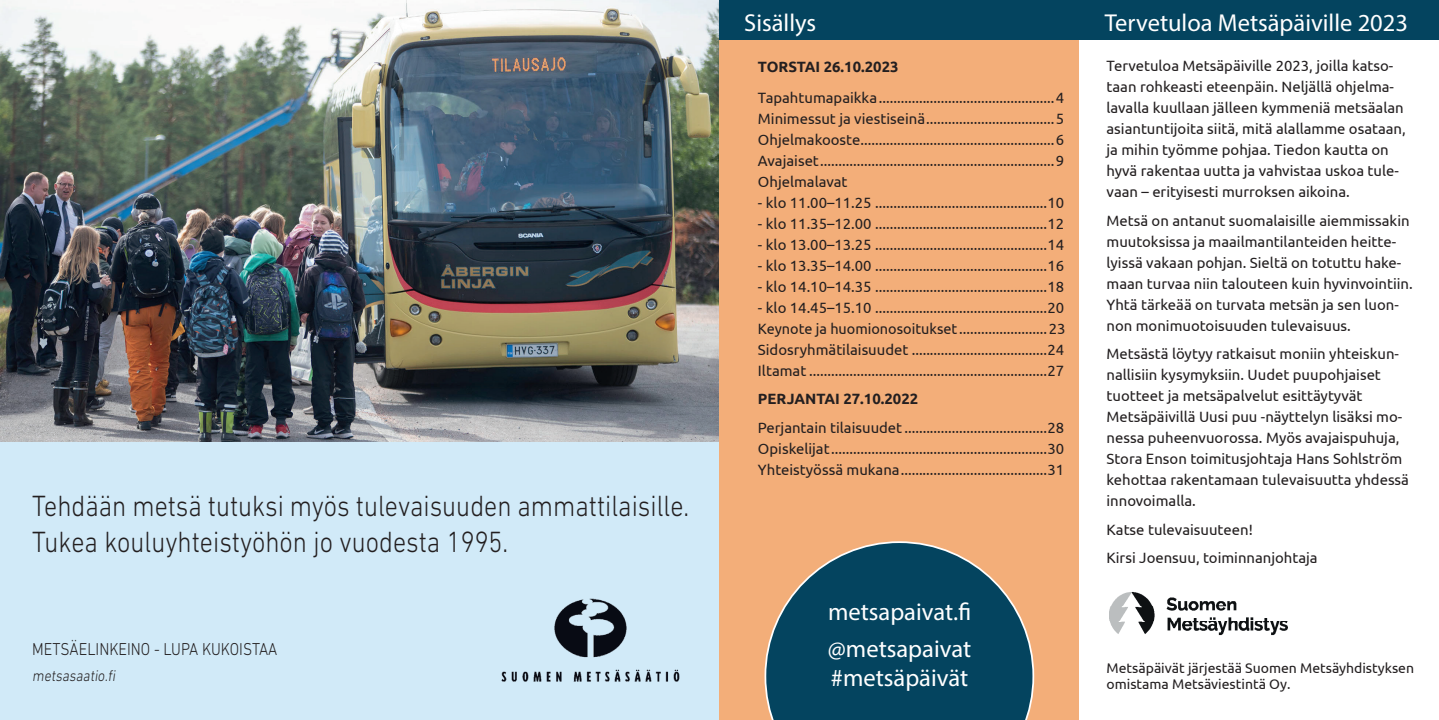
<style>
.page{position:relative;width:1439px;height:720px;background:#fff}
.page>*{position:absolute;margin:0;border:0;box-sizing:border-box;transform-origin:0 0}
.t1{font:300 29.75px/35.7px "DIN Next LT Pro";color:#231f20;scale:.88 1}
.t2{font:24.5px/36.9px "Myriad Pro";color:#fff}
.t3{font:300 17.5px "DIN Next LT Pro";color:#231f20;scale:.88 1}
.t4{font:300 15.75px "DIN Next LT Pro";color:#231f20;scale:.88 1}
.t5{font:14.88px/21px "Ubuntu";color:#231f20}
.t6{font:700 14.88px "Ubuntu";color:#231f20}
.t7{font:14px/16.8px "Ubuntu";color:#231f20}
</style>
<div class="page">
<div style="left:0;top:0;width:735px;height:719px;background:#d1eaf8"></div>
<img style="left:0;top:0;width:719px;height:442px">
<img style="left:501px;top:598px;width:179px;height:84px">
<svg style="left:731px;top:719px;width:26px;height:1px"></svg>
<div style="left:719px;top:32px;width:360px;height:687px;background:#f3ae79"></div>
<div style="left:719px;top:0;width:720px;height:40px;background:#04445f"></div>
<svg style="left:764px;top:541px;width:270px;height:178px"></svg>
<img style="left:1109px;top:592px;width:179px;height:44px">
<h1 class="t1" style="left:32px;top:487px;width:748px">Tehdään metsä tutuksi myös tulevaisuuden ammattilaisille.<br>Tukea kouluyhteistyöhön jo vuodesta 1995.</h1>
<p class="t3" style="left:32px;top:638px;width:280px">METSÄELINKEINO - LUPA KUKOISTAA</p>
<p class="t4" style="left:32px;top:666px;width:99px">metsasaatio.fi</p>
<h2 class="t2" style="left:744px;top:4px;width:73px">Sisällys</h2>
<p class="t6" style="left:758px;top:57px;width:142px">TORSTAI 26.10.2023</p>
<p class="t5" style="left:758px;top:86px;width:308px;text-align:justify">Tapahtumapaikka................................................4<br>Minimessut ja viestiseinä...................................5<br>Ohjelmakooste.....................................................6<br>Avajaiset................................................................9<br>Ohjelmalavat</p>
<p class="t5" style="left:758px;top:191px;width:308px">- klo 11.00–11.25 ...............................................10</p>
<p class="t5" style="left:758px;top:212px;width:308px">- klo 11.35–12.00 ...............................................12</p>
<p class="t5" style="left:758px;top:233px;width:308px">- klo 13.00–13.25 ...............................................14</p>
<p class="t5" style="left:758px;top:254px;width:308px">- klo 13.35–14.00 ...............................................16</p>
<p class="t5" style="left:758px;top:275px;width:308px">- klo 14.10–14.35 ...............................................18</p>
<p class="t5" style="left:758px;top:296px;width:308px">- klo 14.45–15.10 ...............................................20<br>Keynote ja huomionosoitukset</p>
<p class="t5" style="left:758px;top:317px;width:309px;text-align:justify;text-indent:291px">23<br>Sidosryhmätilaisuudet .....................................24<br>Iltamat .................................................................27</p>
<p class="t6" style="left:758px;top:390px;width:162px">PERJANTAI 27.10.2022</p>
<p class="t5" style="left:758px;top:416px;width:308px;text-align:justify">Perjantain tilaisuudet .......................................28<br>Opiskelijat...........................................................30<br>Yhteistyössä mukana........................................31</p>
<h2 class="t2" style="left:828px;top:592px;width:145px">metsapaivat.fi @metsapaivat</h2>
<h2 class="t2" style="left:831px;top:659px;width:139px">#metsäpäivät</h2>
<h2 class="t2" style="left:1105px;top:4px;width:305px">Tervetuloa Metsäpäiville 2023</h2>
<p class="t5" style="left:1106px;top:55px;width:301px">Tervetuloa Metsäpäiville 2023, joilla katso&shy;taan rohkeasti eteenpäin. Neljällä ohjelma&shy;lavalla kuullaan jälleen kymmeniä metsäalan asiantuntijoita siitä, mitä alallamme osataan, ja mihin työmme pohjaa. Tiedon kautta on hyvä rakentaa uutta ja vahvistaa uskoa tule&shy;vaan – erityisesti murroksen aikoina.</p>
<p class="t5" style="left:1106px;top:209px;width:308px">Metsä on antanut suomalaisille aiemmissakin muutoksissa ja maailmantilanteiden heitte&shy;lyissä vakaan pohjan. Sieltä on totuttu hake&shy;maan turvaa niin talouteen kuin hyvinvointiin.<br>Yhtä tärkeää on turvata metsän ja sen luon&shy;non monimuotoisuuden tulevaisuus.</p>
<p class="t5" style="left:1106px;top:343px;width:304px">Metsästä löytyy ratkaisut moniin yhteiskun&shy;nallisiin kysymyksiin. Uudet puupohjaiset tuotteet ja metsäpalvelut esittäytyvät Metsäpäivillä Uusi puu -näyttelyn lisäksi mo&shy;nessa puheenvuorossa. Myös avajaispuhuja, Stora Enson toimitusjohtaja Hans Sohlström kehottaa rakentamaan tulevaisuutta yhdessä innovoimalla.</p>
<p class="t5" style="left:1106px;top:514px;width:213px;line-height:28.5px">Katse tulevaisuuteen!<br>Kirsi Joensuu, toiminnanjohtaja</p>
<p class="t7" style="left:1106px;top:658px;width:309px">Metsäpäivät järjestää Suomen Metsäyhdistyksen omistama Metsäviestintä Oy.</p>
</div>
